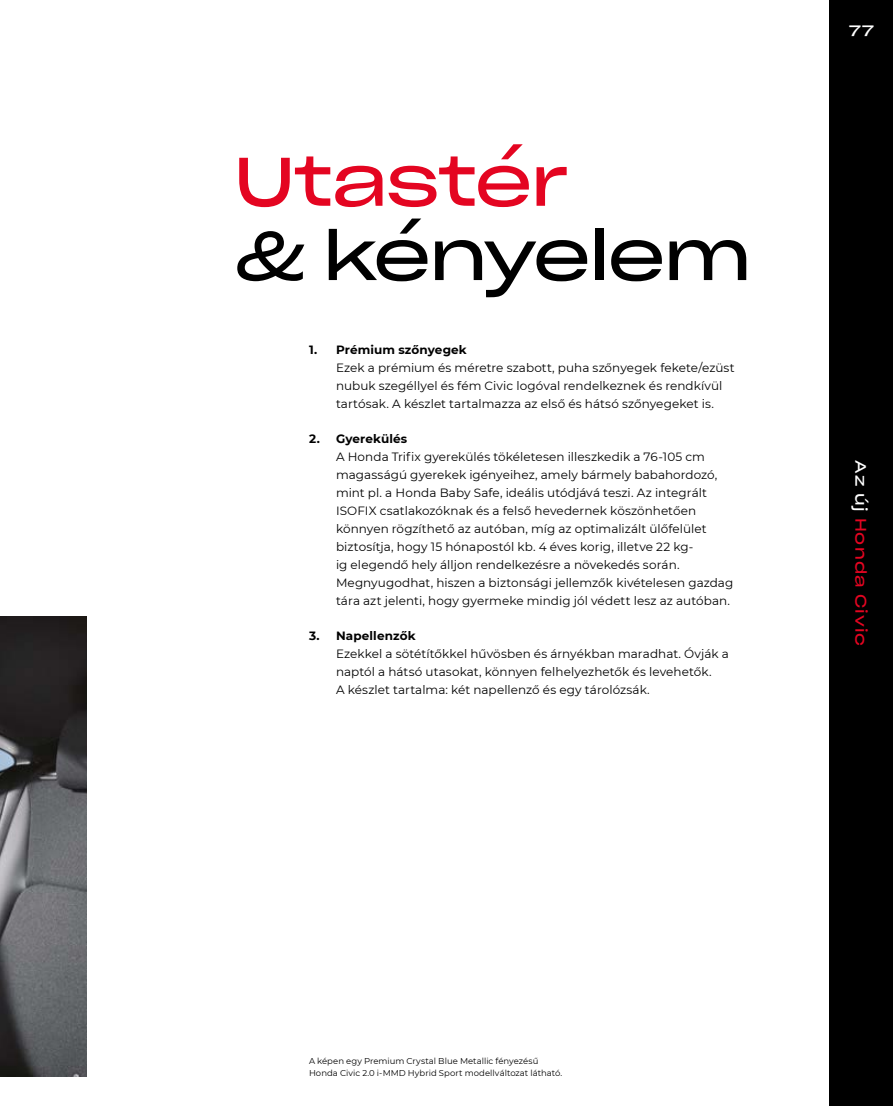
<style>
.page{position:relative;width:893px;height:1106px;background:#fff}
.page>*{position:absolute;margin:0;border:0;box-sizing:border-box;transform-origin:0 0}
.t1{font:67.5px "Sharp Grotesk Book 25";letter-spacing:-.02em;color:#000}
.t2{font:67.5px "Sharp Grotesk Book 25";letter-spacing:-.015em;color:#e40521}
.t3{font:15px "Sharp Grotesk Book 25";letter-spacing:.075em;color:#e40521}
.t4{font:15px "Sharp Grotesk Book 25";color:#fff}
.t5{font:12px/18px "Montserrat";letter-spacing:.005em;color:#000}
.t6{font:700 12px "Montserrat";letter-spacing:.01em;color:#000}
.t7{font:8.55px/12px "Montserrat";letter-spacing:.005em;color:#000}
.s1{color:#fff}
</style>
<div class="page">
<div style="left:829px;top:0;width:64px;height:1106px;background:#000"></div>
<img style="left:0;top:617px;width:86px;height:459px">
<h1 class="t2" style="left:234px;top:123px;width:337px">Utastér</h1>
<h1 class="t1" style="left:236px;top:197px;width:517px">&amp; kényelem</h1>
<p class="t6" style="left:309px;top:341px;width:159px">1. Prémium szőnyegek</p>
<p class="t5" style="left:336px;top:358px;width:400px">Ezek a prémium és méretre szabott, puha szőnyegek fekete/ezüst nubuk szegéllyel és fém Civic logóval rendelkeznek és rendkívül tartósak. A készlet tartalmazza az első és hátsó szőnyegeket is.</p>
<p class="t6" style="left:309px;top:430px;width:100px">2. Gyerekülés</p>
<p class="t5" style="left:336px;top:447px;width:399px">A Honda Trifix gyerekülés tökéletesen illeszkedik a 76-105 cm magasságú gyerekek igényeihez, amely bármely babahordozó, mint pl. a Honda Baby Safe, ideális utódjává teszi. Az integrált ISOFIX csatlakozóknak és a felső hevedernek köszönhetően könnyen rögzíthető az autóban, míg az optimalizált ülőfelület biztosítja, hogy 15 hónapostól kb. 4 éves korig, illetve 22 kg-<br>ig elegendő hely álljon rendelkezésre a növekedés során.<br>Megnyugodhat, hiszen a biztonsági jellemzők kivételesen gazdag tára azt jelenti, hogy gyermeke mindig jól védett lesz az autóban.</p>
<p class="t6" style="left:309px;top:627px;width:108px">3. Napellenzők</p>
<p class="t5" style="left:336px;top:644px;width:395px">Ezekkel a sötétítőkkel hűvösben és árnyékban maradhat. Óvják a naptól a hátsó utasokat, könnyen felhelyezhetők és levehetők.<br>A készlet tartalma: két napellenző és egy tárolózsák.</p>
<p class="t4" style="left:849px;top:17px;width:26px">77</p>
<p class="t3" style="left:874px;top:460px;width:188px;rotate:90deg"><span class="s1">Az új</span> Honda Civic</p>
<p class="t7" style="left:309px;top:1054px;width:255px">A képen egy Premium Crystal Blue Metallic fényezésű<br>Honda Civic 2.0 i-MMD Hybrid Sport modellváltozat látható.</p>
</div>
